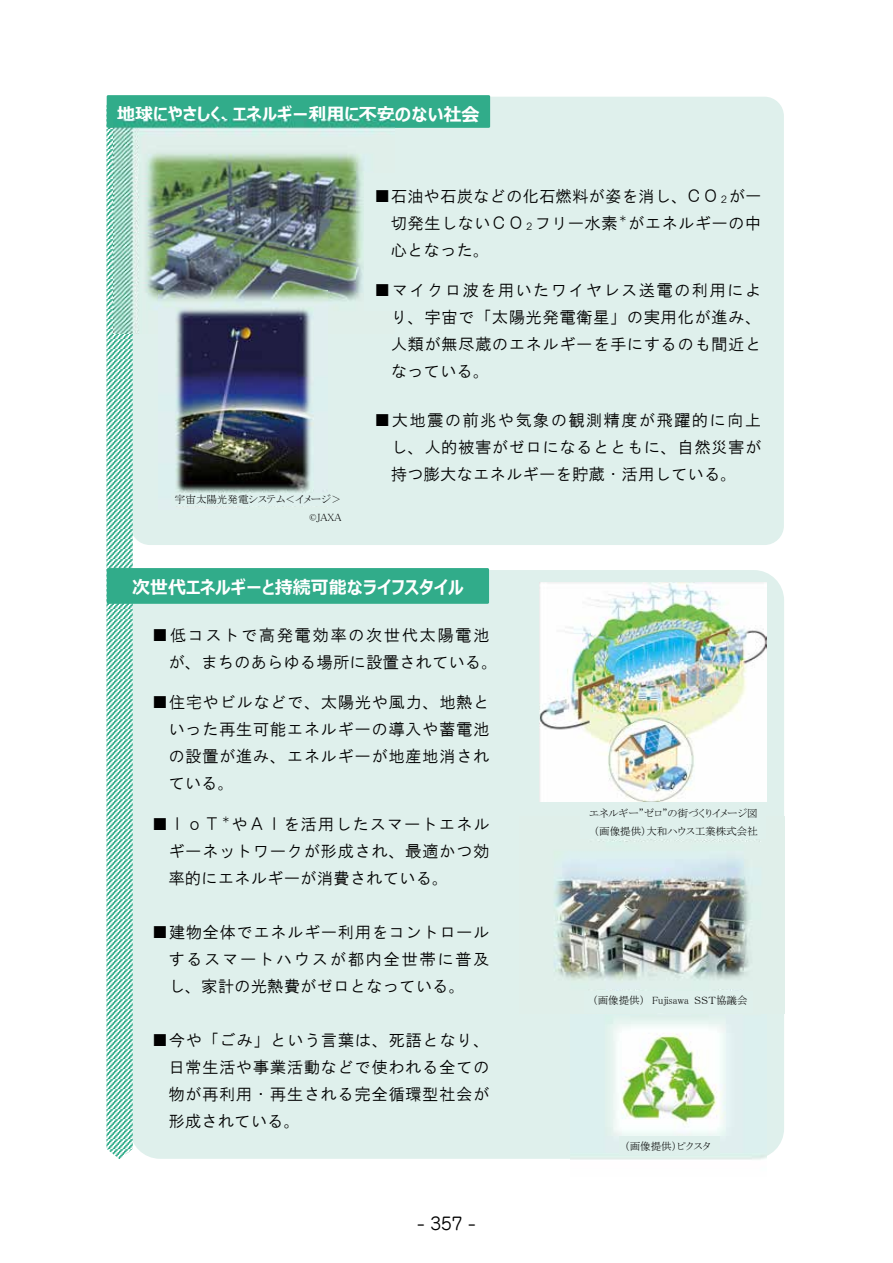
<style>
.page{position:relative;width:893px;height:1263px;background:#fff}
.page>*{position:absolute;margin:0;border:0;box-sizing:border-box;transform-origin:0 0}
.t1{font:700 18px "Meiryo UI";color:#fff}
.t2{font:16.95px "Jun 201 Pro";color:#000}
.t3{font:16.5px/27px "HGS Gothic M";letter-spacing:.025em;color:#000;text-align:justify}
.t4{font:16.5px/27px "HGS Gothic M";letter-spacing:.07em;color:#000;text-align:right}
.t5{font:16.5px/27px "HGS Gothic M";letter-spacing:.08em;color:#000}
.t6{font:10.5px/18px "MS P Mincho";color:#000;text-align:center}
</style>
<div class="page">
<div style="left:130px;top:570px;width:654px;height:589px;background:#dff0ec;border-radius:30px"></div>
<img style="left:570px;top:1022px;width:196px;height:138px">
<img style="left:554px;top:816px;width:231px;height:197px">
<div style="left:580px;top:812px;width:186px;height:26px;background:#dff0ec"></div>
<div style="left:584px;top:991px;width:169px;height:21px;background:#dff0ec"></div>
<div style="left:619px;top:1135px;width:100px;height:19px;background:#dff0ec"></div>
<div style="left:131px;top:97px;width:653px;height:448px;background:#dff0ec;border-radius:19px"></div>
<svg style="left:106px;top:95px;width:384px;height:1064px"></svg>
<img style="left:114px;top:120px;width:280px;height:213px">
<img style="left:539px;top:582px;width:227px;height:219px">
<img style="left:158px;top:290px;width:170px;height:219px">
<div style="left:171px;top:493px;width:159px;height:13px;background:#def0ed"></div>
<div style="left:365px;top:173px;width:46px;height:138px;background:#dff0ec"></div>
<p class="t1" style="left:117px;top:101px;width:364px">地球にやさしく、エネルギー利用に不安のない社会</p>
<p class="t3" style="left:374px;top:182px;width:389px;text-align:right">■石油や石炭などの化石燃料が姿を消し、ＣＯ<sub>２</sub>が一切発生しないＣＯ<sub>２</sub>フリー水素<sup>＊</sup>がエネルギーの中</p>
<p class="t3" style="left:391px;top:236px;width:100px">心となった。</p>
<p class="t4" style="left:374px;top:277px;width:389px">■マイクロ波を用いたワイヤレス送電の利用により、宇宙で「太陽光発電衛星」の実用化が進み、</p>
<p class="t6" style="left:175px;top:490px;width:168px">宇宙太陽光発電システム＜イメージ＞</p>
<p class="t6" style="left:309px;top:508px;width:33px">©JAXA</p>
<p class="t3" style="left:391px;top:331px;width:372px">人類が無尽蔵のエネルギーを手にするのも間近となっている。</p>
<p class="t3" style="left:391px;top:406px;width:372px;text-indent:-16px">■大地震の前兆や気象の観測精度が飛躍的に向上し、人的被害がゼロになるとともに、自然災害が持つ膨大なエネルギーを貯蔵・活用している。</p>
<p class="t1" style="left:132px;top:574px;width:333px">次世代エネルギーと持続可能なライフスタイル</p>
<p class="t5" style="left:168px;top:621px;width:331px;text-indent:-16px">■低コストで高発電効率の次世代太陽電池が、まちのあらゆる場所に設置されている。</p>
<p class="t3" style="left:168px;top:689px;width:323px;text-indent:-16px">■住宅やビルなどで、太陽光や風力、地熱といった再生可能エネルギーの導入や蓄電池の設置が進み、エネルギーが地産地消されている。</p>
<p class="t3" style="left:168px;top:810px;width:323px;text-indent:-16px">■ＩｏＴ<sup>＊</sup>やＡＩを活用したスマートエネルギーネットワークが形成され、最適かつ効率的にエネルギーが消費されている。</p>
<p class="t3" style="left:168px;top:918px;width:323px;text-indent:-16px">■建物全体でエネルギー利用をコントロールするスマートハウスが都内全世帯に普及し、家計の光熱費がゼロとなっている。</p>
<p class="t3" style="left:168px;top:1026px;width:323px;text-indent:-16px">■今や「ごみ」という言葉は、死語となり、日常生活や事業活動などで使われる全ての物が再利用・再生される完全循環型社会が形成されている。</p>
<p class="t2" style="left:417px;top:1210px;width:60px">- 357 -</p>
<p class="t6" style="left:589px;top:805px;width:170px">エネルギー”ゼロ”の街づくりイメージ図（画像提供）大和ハウス工業株式会社</p>
<p class="t6" style="left:592px;top:991px;width:157px">（画像提供） Fujisawa ＳＳＴ協議会</p>
<p class="t6" style="left:624px;top:1137px;width:88px">（画像提供）ピクスタ</p>
</div>
